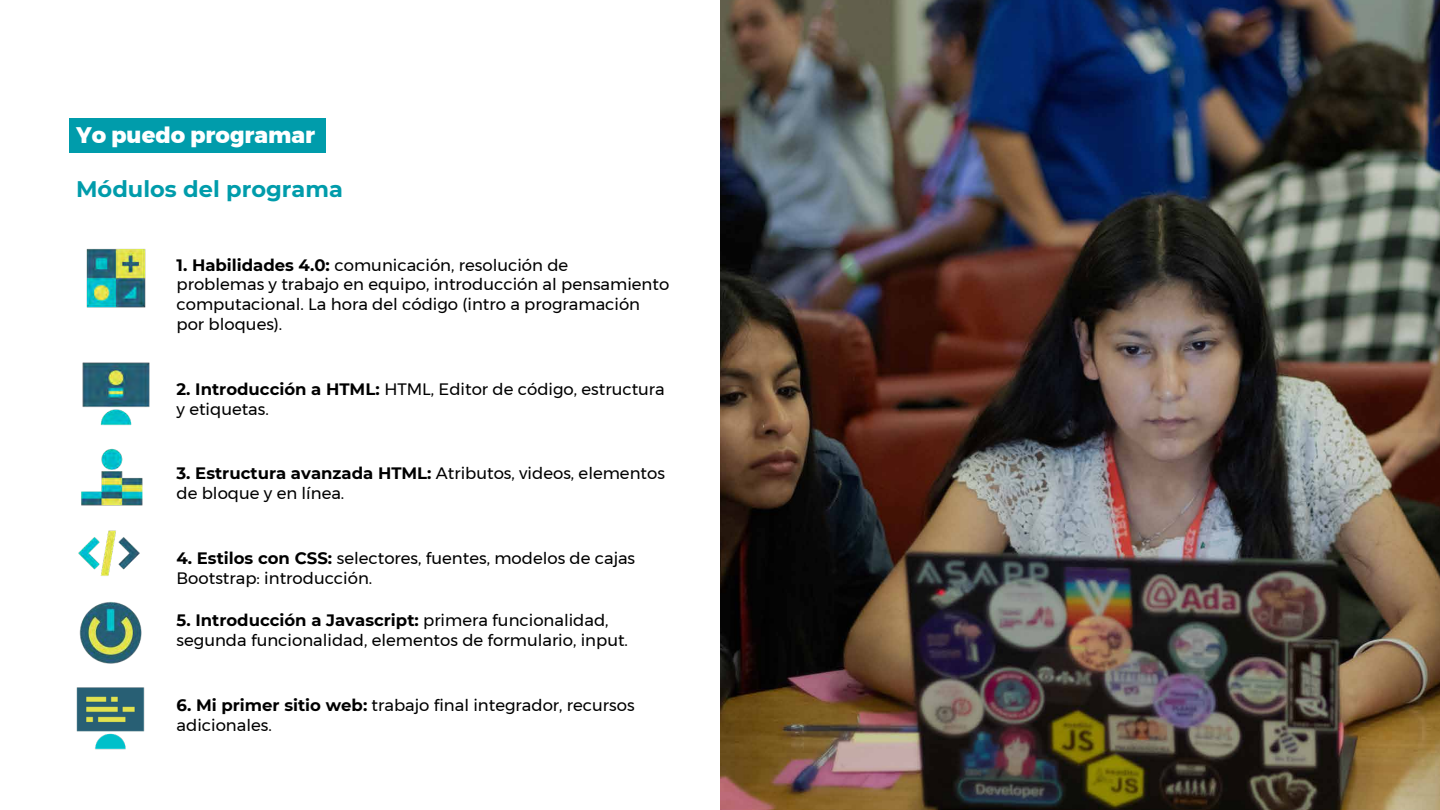
<style>
.page{position:relative;width:1440px;height:810px;background:#fff}
.page>*{position:absolute;margin:0;border:0;box-sizing:border-box;transform-origin:0 0}
.t1{font:700 22.5px "Montserrat";color:#009cab}
.t2{font:800 22.5px "Montserrat";color:#fff}
.t3{font:16.5px/19.8px "Montserrat";color:#000}
.s1{font-weight:700}
</style>
<div class="page">
<img style="left:720px;top:0;width:720px;height:810px">
<div style="left:69px;top:118px;width:257px;height:35px;background:#009cab"></div>
<img style="left:79px;top:618px;width:63px;height:35px">
<img style="left:86px;top:248px;width:60px;height:60px">
<img style="left:78px;top:535px;width:62px;height:83px">
<img style="left:76px;top:653px;width:69px;height:97px">
<img style="left:82px;top:362px;width:68px;height:57px">
<img style="left:81px;top:419px;width:62px;height:116px">
<h1 class="t2" style="left:76px;top:117px;width:241px">Yo puedo programar</h1>
<h1 class="t1" style="left:76px;top:173px;width:268px">Módulos del programa</h1>
<p class="t3" style="left:177px;top:255px;width:494px"><span class="s1">1. Habilidades 4.0:</span> comunicación, resolución de<br>problemas y trabajo en equipo, introducción al pensamiento computacional. La hora del código (intro a programación por bloques).</p>
<p class="t3" style="left:177px;top:379px;width:490px"><span class="s1">2. Introducción a HTML:</span> HTML, Editor de código, estructura y etiquetas.</p>
<p class="t3" style="left:177px;top:464px;width:490px"><span class="s1">3. Estructura avanzada HTML:</span> Atributos, videos, elementos de bloque y en línea.</p>
<p class="t3" style="left:177px;top:548px;width:460px"><span class="s1">4. Estilos con CSS:</span> selectores, fuentes, modelos de cajas<br>Bootstrap: introducción.</p>
<p class="t3" style="left:177px;top:610px;width:453px"><span class="s1">5. Introducción a Javascript:</span> primera funcionalidad, segunda funcionalidad, elementos de formulario, input.</p>
<p class="t3" style="left:177px;top:695px;width:460px"><span class="s1">6. Mi primer sitio web:</span> trabajo final integrador, recursos adicionales.</p>
</div>
